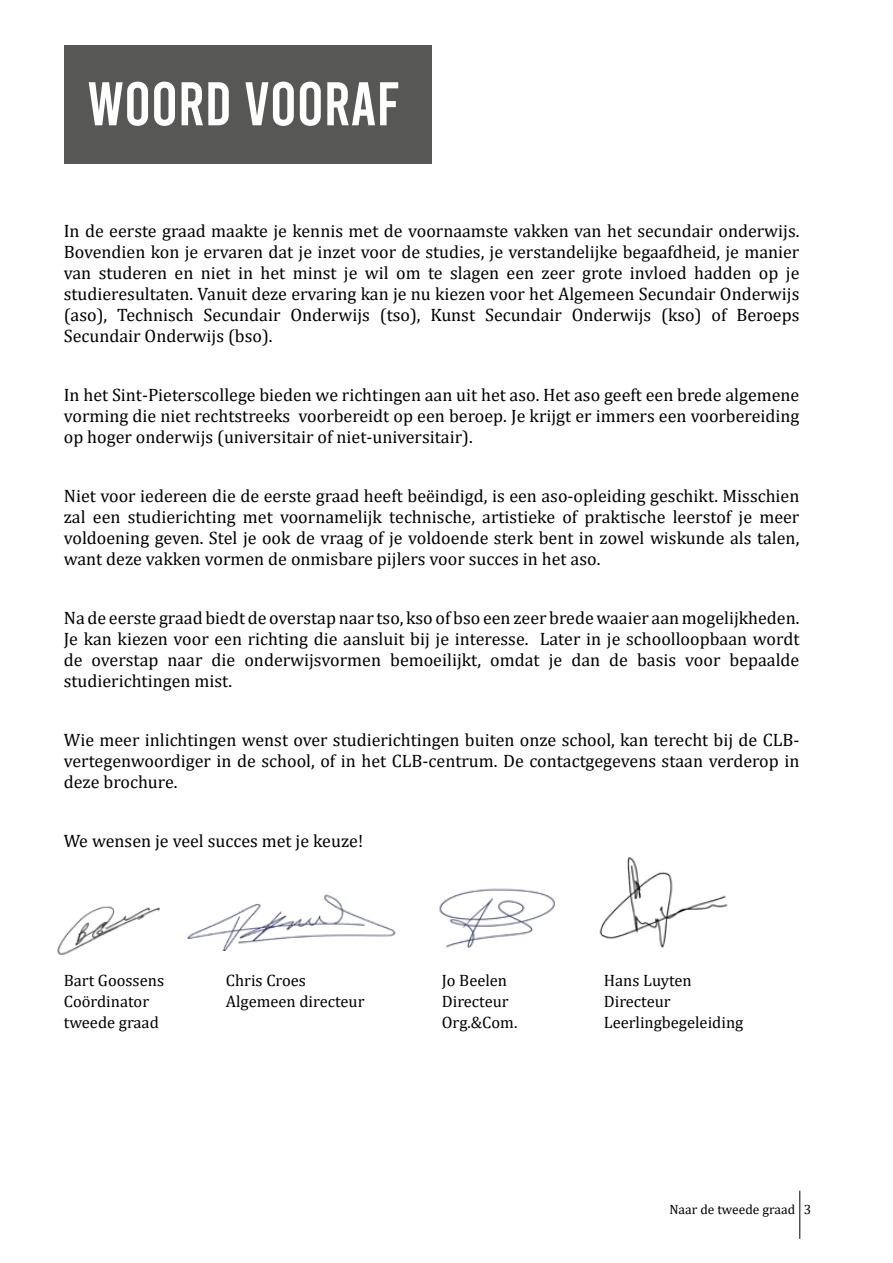
<style>
.page{position:relative;width:893px;height:1263px;background:#fff}
.page>*{position:absolute;margin:0;border:0;box-sizing:border-box;transform-origin:0 0}
.t1{font:61.5px "Bebas";color:#fff}
.t2{font:18px/21px "Cambria";color:#000;text-align:justify}
.t3{font:16.5px "Cambria";color:#000}
.t4{font:13.5px "Cambria";color:#000}
</style>
<div class="page">
<hr style="left:799px;top:1191px;width:1px;height:48px;background:#000">
<div style="left:64px;top:45px;width:368px;height:119px;background:#575756"></div>
<img style="left:187px;top:894px;width:209px;height:56px">
<img style="left:439px;top:888px;width:116px;height:61px">
<img style="left:599px;top:857px;width:129px;height:91px">
<img style="left:57px;top:906px;width:102px;height:49px">
<h1 class="t1" style="left:87px;top:73px;width:314px">WOORD VOORAF</h1>
<p class="t2" style="left:64px;top:220px;width:737px">In de eerste graad maakte je kennis met de voornaamste vakken van het secundair onderwijs.<br>Bovendien kon je ervaren dat je inzet voor de studies, je verstandelijke begaafdheid, je manier van studeren en niet in het minst je wil om te slagen een zeer grote invloed hadden op je studieresultaten. Vanuit deze ervaring kan je nu kiezen voor het Algemeen Secundair Onderwijs (aso), Technisch Secundair Onderwijs (tso), Kunst Secundair Onderwijs (kso) of Beroeps Secundair Onderwijs (bso).</p>
<p class="t2" style="left:64px;top:384px;width:737px">In het Sint-Pieterscollege bieden we richtingen aan uit het aso. Het aso geeft een brede algemene vorming die niet rechtstreeks voorbereidt op een beroep. Je krijgt er immers een voorbereiding op hoger onderwijs (universitair of niet-universitair).</p>
<p class="t2" style="left:64px;top:485px;width:737px">Niet voor iedereen die de eerste graad heeft beëindigd, is een aso-opleiding geschikt. Misschien zal een studierichting met voornamelijk technische, artistieke of praktische leerstof je meer voldoening geven. Stel je ook de vraag of je voldoende sterk bent in zowel wiskunde als talen, want deze vakken vormen de onmisbare pijlers voor succes in het aso.</p>
<p class="t2" style="left:64px;top:607px;width:737px">Na de eerste graad biedt de overstap naar tso, kso of bso een zeer brede waaier aan mogelijkheden.<br>Je kan kiezen voor een richting die aansluit bij je interesse. Later in je schoolloopbaan wordt de overstap naar die onderwijsvormen bemoeilijkt, omdat je dan de basis voor bepaalde studierichtingen mist.</p>
<p class="t2" style="left:64px;top:729px;width:737px">Wie meer inlichtingen wenst over studierichtingen buiten onze school, kan terecht bij de CLB&shy;vertegenwoordiger in de school, of in het CLB-centrum. De contactgegevens staan verderop in deze brochure.</p>
<p class="t2" style="left:64px;top:830px;width:301px">We wensen je veel succes met je keuze!</p>
<p class="t3" style="left:64px;top:971px;width:102px">Bart Goossens</p>
<p class="t3" style="left:226px;top:971px;width:82px">Chris Croes</p>
<p class="t3" style="left:442px;top:971px;width:67px">Jo Beelen</p>
<p class="t3" style="left:604px;top:971px;width:89px">Hans Luyten</p>
<p class="t3" style="left:64px;top:992px;width:87px">Coördinator</p>
<p class="t3" style="left:226px;top:992px;width:140px">Algemeen directeur</p>
<p class="t3" style="left:442px;top:992px;width:68px">Directeur</p>
<p class="t3" style="left:604px;top:992px;width:68px">Directeur</p>
<p class="t3" style="left:64px;top:1013px;width:97px">tweede graad</p>
<p class="t3" style="left:442px;top:1013px;width:77px">Org.&amp;Com.</p>
<p class="t3" style="left:604px;top:1013px;width:141px">Leerlingbegeleiding</p>
<p class="t4" style="left:669px;top:1201px;width:143px">Naar de tweede graad 3</p>
</div>
